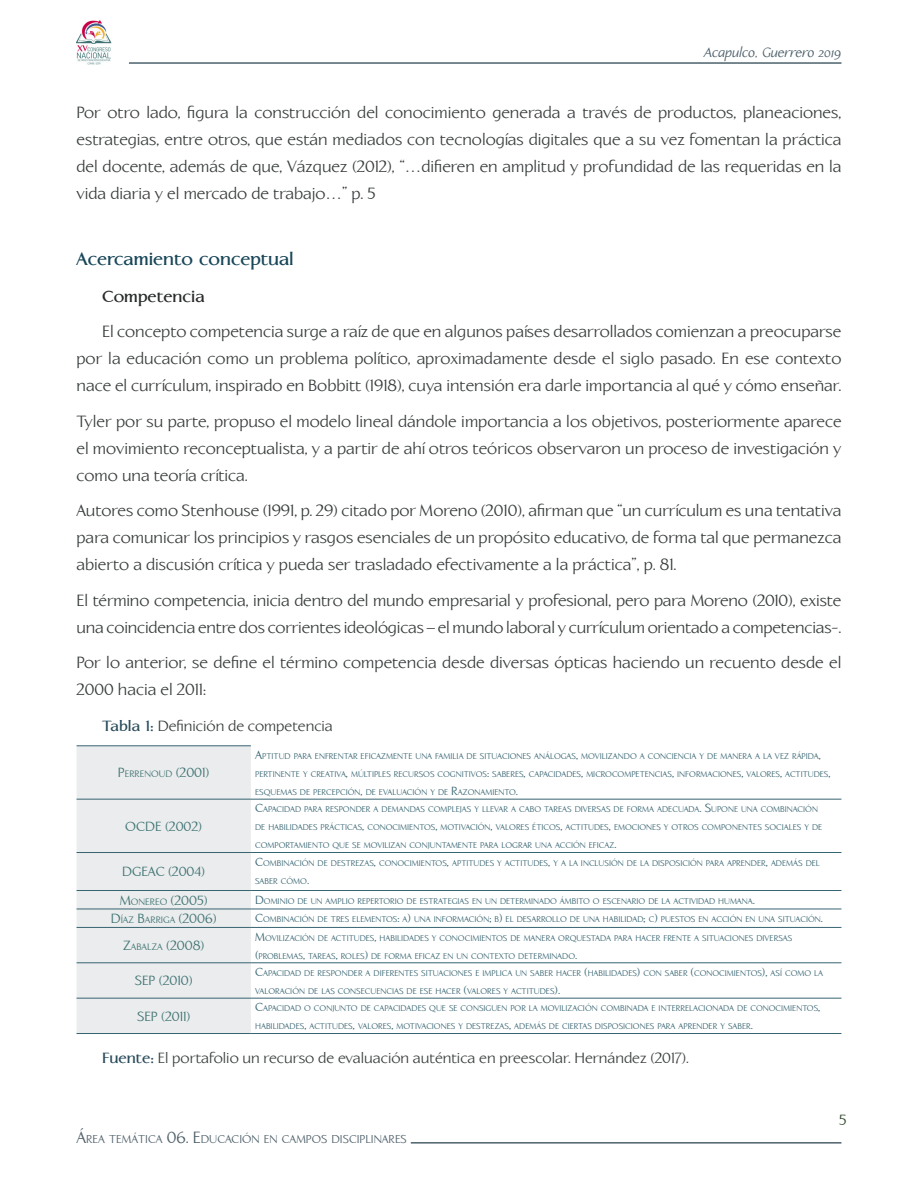
<style>
.page{position:relative;width:918px;height:1188px;background:#fff}
.page>*{position:absolute;margin:0;border:0;box-sizing:border-box;transform-origin:0 0}
.parrafo_general{font:700 18px "Linotype Aperto";color:#184658}
.parrafo_general-2{font:16.5px/27px "Linotype Aperto";color:#383c3d;text-align:justify}
.primer_parrafo{font:16.5px/27px "Linotype Aperto";color:#383c3d;text-align:justify}
.subtitulos{font:700 16.5px "Linotype Aperto";color:#272a2b}
.PIES_DE_IMAGEN{font:15px "Linotype Aperto";color:#383c3d}
.t1{font:15px "Linotype Aperto";color:#314a2c}
.t2{font:13.5px "Linotype Aperto";color:#3d7171}
.t3{font:italic 13.5px "Linotype Aperto";color:#4d5f69}
.t4{font:11.55px "Linotype Aperto";color:#4d5f69}
.t5{font:9.45px "Linotype Aperto";color:#3d7171}
.t6{font:8.4px/18px "Linotype Aperto";color:#376471}
.s1{font-weight:700;color:#294c5b}
.s2{font-size:13.5px}
.s3{font-size:12px}
.s4{font-size:9.45px}
.s5{font-size:16.5px}
</style>
<div class="page">
<hr style="left:129px;top:62px;width:712px;height:2px;background:#4d626c">
<img style="left:77px;top:20px;width:34px;height:45px">
<hr style="left:411px;top:1142px;width:430px;height:2px;background:#4d626c">
<div style="left:77px;top:746px;width:174px;height:287px;background:#eaeced"></div>
<hr style="left:77px;top:799px;width:174px;height:1px;background:#376471">
<hr style="left:251px;top:799px;width:590px;height:1px;background:#376471">
<hr style="left:77px;top:852px;width:174px;height:1px;background:#376471">
<hr style="left:251px;top:852px;width:590px;height:1px;background:#376471">
<hr style="left:77px;top:890px;width:174px;height:1px;background:#376471">
<hr style="left:251px;top:890px;width:590px;height:1px;background:#376471">
<hr style="left:77px;top:909px;width:174px;height:1px;background:#376471">
<hr style="left:251px;top:909px;width:590px;height:1px;background:#376471">
<hr style="left:77px;top:927px;width:174px;height:1px;background:#376471">
<hr style="left:251px;top:927px;width:590px;height:1px;background:#376471">
<hr style="left:77px;top:962px;width:174px;height:1px;background:#376471">
<hr style="left:251px;top:962px;width:590px;height:1px;background:#376471">
<hr style="left:77px;top:998px;width:174px;height:1px;background:#376471">
<hr style="left:251px;top:998px;width:590px;height:1px;background:#376471">
<hr style="left:251px;top:1033px;width:590px;height:1px;background:#376471">
<hr style="left:77px;top:745px;width:174px;height:1px;background:#376471">
<hr style="left:77px;top:1033px;width:174px;height:1px;background:#376471">
<h3 class="t3" style="left:704px;top:44px;width:139px">Acapulco, Guerrero 2019</h3>
<p class="parrafo_general-2" style="left:77px;top:100px;width:766px">Por otro lado, figura la construcción del conocimiento generada a través de productos, planeaciones, estrategias, entre otros, que están mediados con tecnologías digitales que a su vez fomentan la práctica del docente, además de que, Vázquez (2012), “…difieren en amplitud y profundidad de las requeridas en la vida diaria y el mercado de trabajo…” p. 5</p>
<p class="parrafo_general" style="left:77px;top:249px;width:219px">Acercamiento conceptual</p>
<p class="subtitulos" style="left:102px;top:287px;width:104px">Competencia</p>
<p class="primer_parrafo" style="left:77px;top:319px;width:766px;text-indent:26px">El concepto competencia surge a raíz de que en algunos países desarrollados comienzan a preocuparse por la educación como un problema político, aproximadamente desde el siglo pasado. En ese contexto nace el currículum, inspirado en Bobbitt (1918), cuya intensión era darle importancia al qué y cómo enseñar.</p>
<p class="parrafo_general-2" style="left:77px;top:408px;width:767px">Tyler por su parte, propuso el modelo lineal dándole importancia a los objetivos, posteriormente aparece el movimiento reconceptualista, y a partir de ahí otros teóricos observaron un proceso de investigación y como una teoría crítica.</p>
<p class="parrafo_general-2" style="left:77px;top:498px;width:766px">Autores como Stenhouse (1991, p. 29) citado por Moreno (2010), afirman que “un currículum es una tentativa para comunicar los principios y rasgos esenciales de un propósito educativo, de forma tal que permanezca abierto a discusión crítica y pueda ser trasladado efectivamente a la práctica”, p. 81.</p>
<p class="parrafo_general-2" style="left:77px;top:587px;width:766px">El término competencia, inicia dentro del mundo empresarial y profesional, pero para Moreno (2010), existe una coincidencia entre dos corrientes ideológicas – el mundo laboral y currículum orientado a competencias-.</p>
<p class="parrafo_general-2" style="left:77px;top:650px;width:766px">Por lo anterior, se define el término competencia desde diversas ópticas haciendo un recuento desde el<br>2000 hacia el 2011:</p>
<p class="PIES_DE_IMAGEN" style="left:102px;top:717px;width:232px"><span class="s1">Tabla 1:</span> Definición de competencia</p>
<p class="t5" style="left:118px;top:769px;width:93px"><span class="s2">P</span>ERRENOUD <span class="s2">(2001)</span></p>
<p class="t6" style="left:255px;top:747px;width:577px"><span class="s3">A</span>PTITUD PARA ENFRENTAR EFICAZMENTE UNA FAMILIA DE SITUACIONES ANÁLOGAS<span class="s3">,</span> MOVILIZANDO A CONCIENCIA Y DE MANERA A LA VEZ RÁPIDA<span class="s3">,<br></span>PERTINENTE Y CREATIVA<span class="s3">,</span> MÚLTIPLES RECURSOS COGNITIVOS<span class="s3">:</span> SABERES<span class="s3">,</span> CAPACIDADES<span class="s3">,</span> MICROCOMPETENCIAS<span class="s3">,</span> INFORMACIONES<span class="s3">,</span> VALORES<span class="s3">,</span> ACTITUDES<span class="s3">,<br></span>ESQUEMAS DE PERCEPCIÓN<span class="s3">,</span> DE EVALUACIÓN Y DE <span class="s3">R</span>AZONAMIENTO<span class="s3">.</span></p>
<p class="t2" style="left:125px;top:819px;width:10px">OCDE</p>
<p class="t2" style="left:165px;top:819px;width:39px">(2002)</p>
<p class="t6" style="left:255px;top:801px;width:569px"><span class="s3">C</span>APACIDAD PARA RESPONDER A DEMANDAS COMPLEJAS Y LLEVAR A CABO TAREAS DIVERSAS DE FORMA ADECUADA<span class="s3">. S</span>UPONE UNA COMBINACIÓN<br>DE HABILIDADES PRÁCTICAS<span class="s3">,</span> CONOCIMIENTOS<span class="s3">,</span> MOTIVACIÓN<span class="s3">,</span> VALORES ÉTICOS<span class="s3">,</span> ACTITUDES<span class="s3">,</span> EMOCIONES Y OTROS COMPONENTES SOCIALES Y DE<br>COMPORTAMIENTO QUE SE MOVILIZAN CONJUNTAMENTE PARA LOGRAR UNA ACCIÓN EFICAZ<span class="s3">.</span></p>
<p class="t2" style="left:122px;top:864px;width:10px">DGE</p>
<p class="t2" style="left:148px;top:864px;width:59px">AC (2004)</p>
<p class="t6" style="left:255px;top:854px;width:566px"><span class="s3">C</span>OMBINACIÓN DE DESTREZAS<span class="s3">,</span> CONOCIMIENTOS<span class="s3">,</span> APTITUDES Y ACTITUDES<span class="s3">,</span> Y A LA INCLUSIÓN DE LA DISPOSICIÓN PARA APRENDER<span class="s3">,</span> ADEMÁS DEL<br>SABER CÓMO<span class="s3">.</span></p>
<p class="t2" style="left:120px;top:892px;width:90px">M<span class="s4">ONEREO</span> (2005)</p>
<p class="t6" style="left:255px;top:892px;width:501px"><span class="s3">D</span>OMINIO DE UN AMPLIO REPERTORIO DE ESTRATEGIAS EN UN DETERMINADO ÁMBITO O ESCENARIO DE LA ACTIVIDAD HUMANA<span class="s3">.</span></p>
<p class="t5" style="left:111px;top:915px;width:107px"><span class="s2">D</span> ÍAZ <span class="s2">B</span>ARRIGA <span class="s2">(2006)</span></p>
<p class="t6" style="left:255px;top:910px;width:569px"><span class="s3">C</span>OMBINACIÓN DE TRES ELEMENTOS<span class="s3">:</span> A<span class="s3">)</span> UNA INFORMACIÓN<span class="s3">;</span> B<span class="s3">)</span> EL DESARROLLO DE UNA HABILIDAD<span class="s3">;</span> C<span class="s3">)</span> PUESTOS EN ACCIÓN EN UNA SITUACIÓN<span class="s3">.</span></p>
<p class="t2" style="left:123px;top:938px;width:83px">Z<span class="s4">ABALZA</span> (2008)</p>
<p class="t6" style="left:255px;top:929px;width:539px"><span class="s3">M</span>OVILIZACIÓN DE ACTITUDES<span class="s3">,</span> HABILIDADES Y CONOCIMIENTOS DE MANERA ORQUESTADA PARA HACER FRENTE A SITUACIONES DIVERSAS <span class="s3">(</span>PROBLEMAS<span class="s3">,</span> TAREAS<span class="s3">,</span> ROLES<span class="s3">)</span> DE FORMA EFICAZ EN UN CONTEXTO DETERMINADO<span class="s3">.</span></p>
<p class="t2" style="left:135px;top:973px;width:59px">SE P (2010)</p>
<p class="t6" style="left:255px;top:964px;width:570px"><span class="s3">C</span>APACIDAD DE RESPONDER A DIFERENTES SITUACIONES E IMPLICA UN SABER HACER <span class="s3">(</span>HABILIDADES<span class="s3">)</span> CON SABER <span class="s3">(</span>CONOCIMIENTOS<span class="s3">),</span> ASÍ COMO LA<br>VALORACIÓN DE LAS CONSECUENCIAS DE ESE HACER <span class="s3">(</span>VALORES Y ACTITUDES<span class="s3">).</span></p>
<p class="t2" style="left:137px;top:1009px;width:55px">SE P (2011)</p>
<p class="t6" style="left:255px;top:1000px;width:567px"><span class="s3">C</span>APACIDAD O CONJUNTO DE CAPACIDADES QUE SE CONSIGUEN POR LA MOVILIZACIÓN COMBINADA E INTERRELACIONADA DE CONOCIMIENTOS<span class="s3">,<br></span>HABILIDADES<span class="s3">,</span> ACTITUDES<span class="s3">,</span> VALORES<span class="s3">,</span> MOTIVACIONES Y DESTREZAS<span class="s3">,</span> ADEMÁS DE CIERTAS DISPOSICIONES PARA APRENDER Y SABER<span class="s3">.</span></p>
<p class="PIES_DE_IMAGEN" style="left:102px;top:1050px;width:588px"><span class="s1">Fuente:</span> El portafolio un recurso de evaluación auténtica en preescolar. Hernández (2017).</p>
<h3 class="t4" style="left:77px;top:1132px;width:332px"><span class="s5">Á</span>REA TEMÁTICA <span class="s5">06. E</span>DUCACIÓN EN CAMPOS DISCIPLINARES</h3>
<h3 class="t1" style="left:839px;top:1111px;width:9px">5</h3>
</div>
